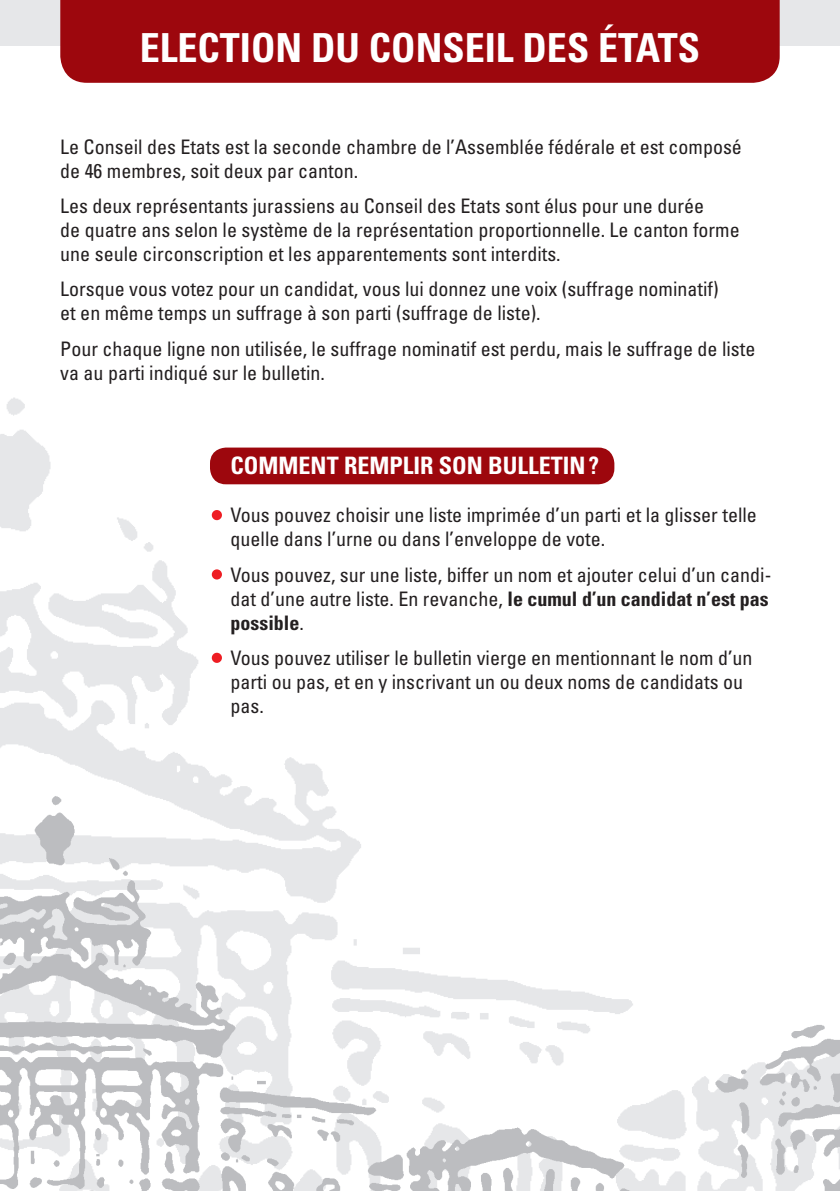
<style>
.page{position:relative;width:840px;height:1191px;background:#fff}
.page>*{position:absolute;margin:0;border:0;box-sizing:border-box;transform-origin:0 0}
.t1{font:700 condensed 40px "Univers";color:#fff}
.t2{font:700 condensed 24px "Univers";color:#fff}
.t3{font:condensed 20px/24px "Univers";color:#231f20}
.s1{color:#ee1d23}
.s2{font-weight:700}
</style>
<div class="page">
<img style="left:0;top:397px;width:615px;height:379px">
<img style="left:0;top:776px;width:839px;height:415px">
<svg style="left:0;top:0;width:839px;height:50px;background:#e7e7e9"></svg>
<div style="left:60px;top:0;width:719px;height:83px;background:#9d070d"></div>
<div style="left:210px;top:447px;width:404px;height:37px;background:#9d070d;border-radius:16px"></div>
<div style="left:212px;top:510px;width:10px;height:10px;border:4px solid #ee1d23;border-radius:50%"></div>
<div style="left:212px;top:569px;width:10px;height:10px;border:4px solid #ee1d23;border-radius:50%"></div>
<div style="left:212px;top:653px;width:10px;height:10px;border:4px solid #ee1d23;border-radius:50%"></div>
<p class="t1" style="left:140px;top:23px;width:561px">ELECTION DU CONSEIL DES ÉTATS</p>
<p class="t3" style="left:60px;top:134px;width:682px">Le Conseil des Etats est la seconde chambre de l’Assemblée fédérale et est composé de 46 membres, soit deux par canton.</p>
<p class="t3" style="left:60px;top:193px;width:680px">Les deux représentants jurassiens au Conseil des Etats sont élus pour une durée<br>de quatre ans selon le système de la représentation proportionnelle. Le canton forme une seule circonscription et les apparentements sont interdits.</p>
<p class="t3" style="left:60px;top:277px;width:659px">Lorsque vous votez pour un candidat, vous lui donnez une voix (suffrage nominatif) et en même temps un suffrage à son parti (suffrage de liste).</p>
<p class="t3" style="left:60px;top:336px;width:696px">Pour chaque ligne non utilisée, le suffrage nominatif est perdu, mais le suffrage de liste va au parti indiqué sur le bulletin.</p>
<p class="t2" style="left:230px;top:451px;width:370px">COMMENT REMPLIR SON BULLETIN?</p>
<p class="t3" style="left:230px;top:503px;width:527px;text-indent:-17px"><span class="s1">•</span> Vous pouvez choisir une liste imprimée d’un parti et la glisser telle quelle dans l’urne ou dans l’enveloppe de vote.</p>
<p class="t3" style="left:230px;top:562px;width:542px;text-indent:-17px"><span class="s1">•</span> Vous pouvez, sur une liste, biffer un nom et ajouter celui d’un candi&shy;dat d’une autre liste. En revanche, <span class="s2">le cumul d’un candidat n’est pas possible</span>.</p>
<p class="t3" style="left:230px;top:645px;width:523px;text-indent:-17px"><span class="s1">•</span> Vous pouvez utiliser le bulletin vierge en mentionnant le nom d’un parti ou pas, et en y inscrivant un ou deux noms de candidats ou pas.</p>
</div>
